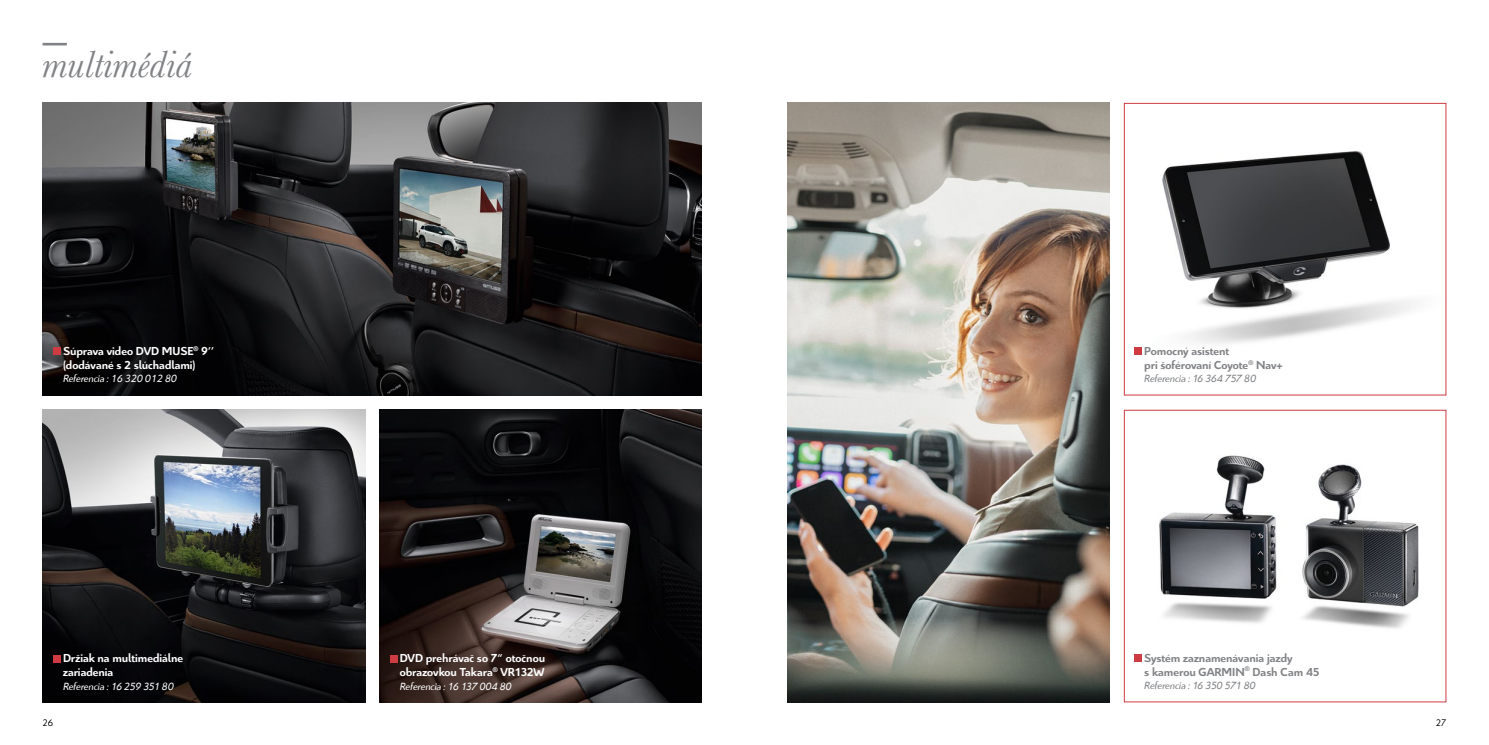
<style>
.page{position:relative;width:1489px;height:745px;background:#fff}
.page>*{position:absolute;margin:0;border:0;box-sizing:border-box;transform-origin:0 0}
.t1{font:italic 39.38px "Baskerville";color:#808285}
.t2{font:700 12.5px/13.8px "Citroen";letter-spacing:-.005em;color:#fff}
.t3{font:700 12.5px/13.8px "Citroen";color:#808285}
.t4{font:italic 11.25px "Citroen";color:#fff}
.t5{font:italic 11.25px "Citroen";letter-spacing:-.005em;color:#808285}
.t6{font:300 10px "Citroen";color:#000}
</style>
<div class="page">
<img style="left:1134px;top:455px;width:285px;height:207px">
<div style="left:1123px;top:409px;width:323px;height:293px;border:1px solid #ce3b42"></div>
<img style="left:1134px;top:151px;width:279px;height:204px">
<div style="left:1123px;top:103px;width:323px;height:292px;border:1px solid #ce3b42"></div>
<div style="left:1134px;top:654px;width:7px;height:7px;background:#ce3b42"></div>
<img style="left:43px;top:409px;width:322px;height:293px">
<div style="left:53px;top:654px;width:7px;height:7px;background:#ce3b42"></div>
<div style="left:1134px;top:347px;width:7px;height:7px;background:#ce3b42"></div>
<img style="left:787px;top:103px;width:322px;height:599px">
<img style="left:379px;top:409px;width:323px;height:293px">
<div style="left:390px;top:654px;width:7px;height:7px;background:#ce3b42"></div>
<img style="left:43px;top:103px;width:659px;height:292px">
<div style="left:53px;top:347px;width:7px;height:7px;background:#ce3b42"></div>
<hr style="left:43px;top:43px;width:24px;height:2px;background:#808285">
<h1 class="t1" style="left:43px;top:38px;width:151px">multimédiá</h1>
<p class="t2" style="left:63px;top:343px;width:153px">Súprava video DVD MUSE<sup>®</sup> 9’’ (dodávané s 2 slúchadlami)</p>
<p class="t4" style="left:63px;top:371px;width:115px">Referencia : 16 320 012 80</p>
<p class="t2" style="left:63px;top:650px;width:122px">Držiak na multimediálne zariadenia</p>
<p class="t4" style="left:63px;top:677px;width:112px">Referencia : 16 259 351 80</p>
<p class="t2" style="left:400px;top:650px;width:147px">DVD prehrávač so 7“ otočnou obrazovkou Takara<sup>®</sup> VR132W</p>
<p class="t4" style="left:400px;top:677px;width:113px">Referencia : 16 137 004 80</p>
<p class="t3" style="left:1144px;top:344px;width:140px">Pomocný asistent<br>pri šoférovaní Coyote<sup>®</sup> Nav+</p>
<p class="t5" style="left:1144px;top:371px;width:113px">Referencia : 16 364 757 80</p>
<p class="t3" style="left:1144px;top:650px;width:177px">Systém zaznamenávania jazdy<br>s kamerou GARMIN<sup>®</sup> Dash Cam 45</p>
<p class="t5" style="left:1144px;top:677px;width:113px">Referencia : 16 350 571 80</p>
<p class="t6" style="left:43px;top:716px;width:12px">26</p>
<p class="t6" style="left:1435px;top:716px;width:12px">27</p>
</div>
